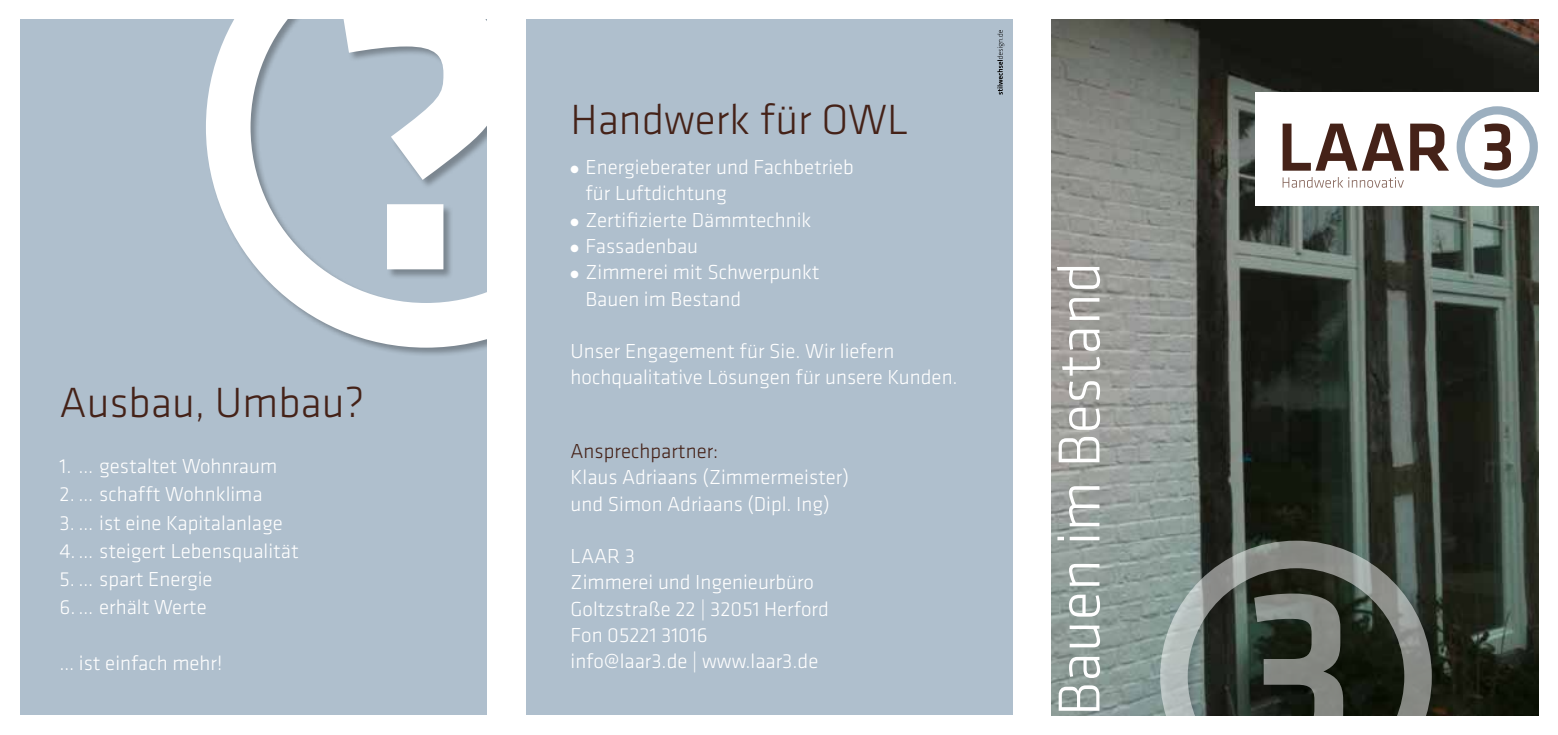
<style>
.page{position:relative;width:1558px;height:735px;background:#fff}
.page>*{position:absolute;margin:0;border:0;box-sizing:border-box;transform-origin:0 0}
.t1{font:300 61.25px "Klavika";color:#fff}
.t2{font:300 43.75px "Klavika";color:#452218}
.t3{font:300 21px/26.2px "Klavika";color:#fff}
.t4{font:300 21px "Klavika";color:#452218}
</style>
<div class="page">
<img style="left:1052px;top:20px;width:486px;height:694px">
<div style="left:20px;top:20px;width:466px;height:694px;background:#afbfcd"></div>
<div style="left:206px;top:20px;width:280px;height:338px;background:#000;opacity:.3"></div>
<svg style="left:206px;top:20px;width:280px;height:327px"></svg>
<div style="left:341px;top:20px;width:145px;height:259px;background:#000;opacity:.3"></div>
<svg style="left:341px;top:20px;width:145px;height:249px"></svg>
<div style="left:526px;top:20px;width:486px;height:694px;background:#afbfcd"></div>
<div style="left:1255px;top:92px;width:290px;height:113px;background:#fff"></div>
<div style="left:1456px;top:106px;width:82px;height:81px;border:8px solid #9cafbf;border-radius:50%"></div>
<svg style="left:1282px;top:123px;width:122px;height:47px"></svg>
<svg style="left:1410px;top:123px;width:39px;height:47px"></svg>
<svg style="left:1484px;top:123px;width:27px;height:47px"></svg>
<svg style="left:1282px;top:177px;width:122px;height:11px"></svg>
<div style="left:1160px;top:540px;width:282px;height:174px;background:#000;opacity:.3"></div>
<svg style="left:1160px;top:540px;width:272px;height:174px;background:#586059"></svg>
<svg style="left:1253px;top:593px;width:90px;height:121px;background:#525750"></svg>
<svg style="left:997px;top:30px;width:7px;height:65px"></svg>
<h2 class="t2" style="left:60px;top:379px;width:307px">Ausbau, Umbau?</h2>
<p class="t3" style="left:60px;top:453px;width:219px">1. … gestaltet Wohnraum</p>
<p class="t3" style="left:60px;top:481px;width:205px">2. … schafft Wohnklima</p>
<p class="t3" style="left:60px;top:508px;width:241px;line-height:28px">3. … ist eine Kapitalanlage<br>4.… steigert Lebensqualität</p>
<p class="t3" style="left:60px;top:564px;width:155px;line-height:28px">5. … spart Energie<br>6.… erhält Werte</p>
<p class="t3" style="left:60px;top:649px;width:164px">… ist einfach mehr!</p>
<h2 class="t2" style="left:570px;top:95px;width:340px">Handwerk für OWL</h2>
<p class="t3" style="left:585px;top:154px;width:270px;text-indent:-15px">● Energieberater und Fachbetrieb für Luftdichtung</p>
<p class="t3" style="left:570px;top:207px;width:242px">● Zertifizierte Dämmtechnik</p>
<p class="t3" style="left:570px;top:233px;width:129px">● Fassadenbau</p>
<p class="t3" style="left:585px;top:259px;width:236px;text-indent:-15px">● Zimmerei mit Schwerpunkt<br>Bauen im Bestand</p>
<p class="t3" style="left:570px;top:338px;width:389px">Unser Engagement für Sie. Wir liefern hochqualitative Lösungen für unsere Kunden.</p>
<p class="t4" style="left:570px;top:439px;width:149px">Ansprechpartner:</p>
<p class="t3" style="left:570px;top:464px;width:280px">Klaus Adriaans (Zimmermeister) und Simon Adriaans (Dipl. Ing)</p>
<p class="t3" style="left:570px;top:543px;width:260px">LAAR 3<br>Zimmerei und Ingenieurbüro<br>Goltzstraße 22 | 32051 Herford<br>Fon 05221 31016 info@laar3.de | www.laar3.de</p>
<h1 class="t1" style="left:1046px;top:715px;width:456px;rotate:-90deg">Bauen im Bestand</h1>
</div>
